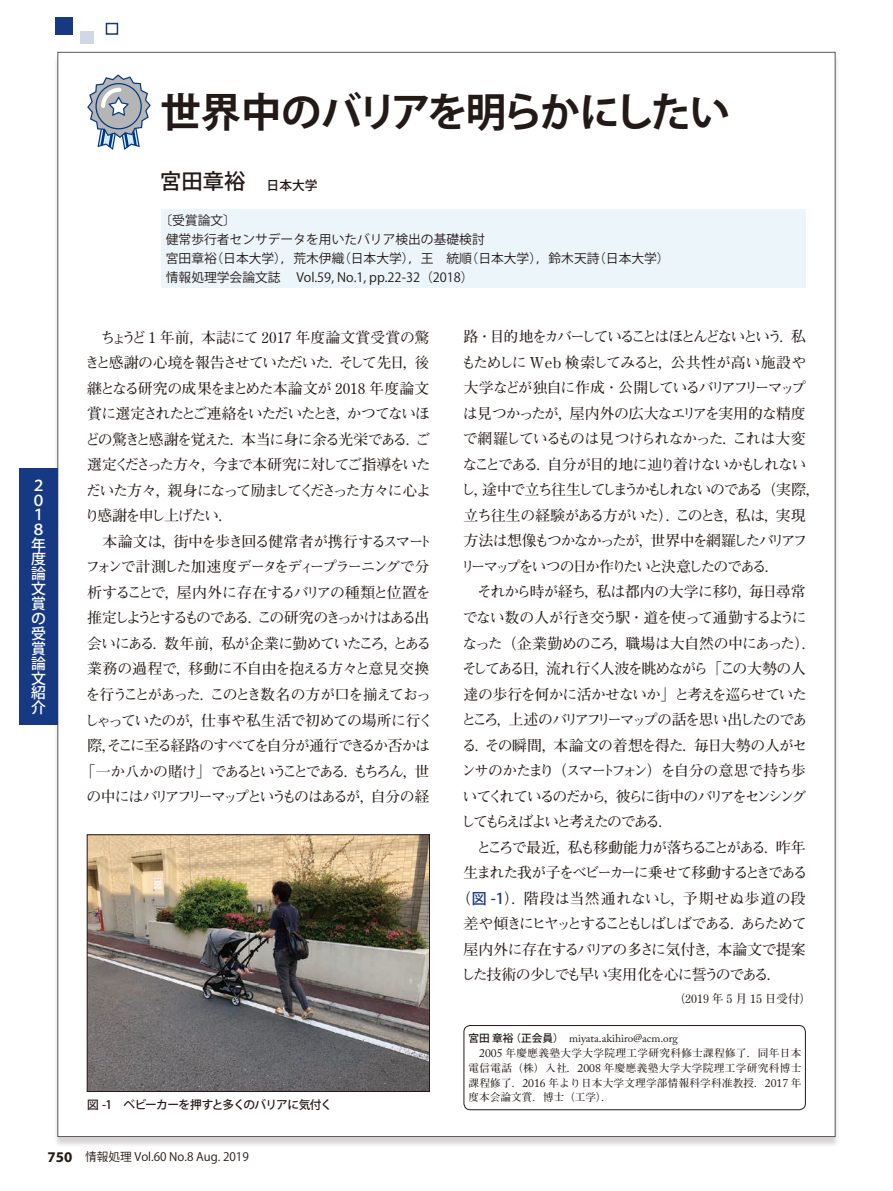
<style>
.page{position:relative;width:893px;height:1191px;background:#fff}
.page>*{position:absolute;margin:0;border:0;box-sizing:border-box;transform-origin:0 0}
.t1{font:700 40.35px "Koz Go Pro";letter-spacing:-.06em;color:#231916}
.t2{font:500 21.3px "Koz Go Pro";color:#231916}
.t3{font:700 14.85px "Futo Min A101 Pro";letter-spacing:-.1em;color:#231916}
.t4{font:700 14.85px "Futo Min A101 Pro";letter-spacing:-.125em;color:#231916}
.t5{font:700 14.85px "Futo Min A101 Pro";letter-spacing:-.15em;color:#231916}
.t6{font:700 14.85px "Futo Min A101 Pro";letter-spacing:-.135em;color:#231916}
.t7{font:700 14.85px "Futo Min A101 Pro";letter-spacing:-.075em;color:#231916}
.t8{font:700 14.85px "Futo Min A101 Pro";letter-spacing:-.045em;color:#231916}
.t9{font:700 14.85px "Futo Min A101 Pro";letter-spacing:-.16em;color:#231916}
.t10{font:700 14.85px "Futo Min A101 Pro";letter-spacing:-.17em;color:#231916}
.t11{font:700 14.85px "Futo Min A101 Pro";letter-spacing:-.165em;color:#231916}
.t12{font:700 14.85px "Futo Min A101 Pro";letter-spacing:-.155em;color:#231916}
.t13{font:700 14.85px "Futo Min A101 Pro";letter-spacing:.01em;color:#231916}
.t14{font:700 14.85px "Futo Min A101 Pro";letter-spacing:-.05em;color:#231916}
.t15{font:700 14.85px "Futo Min A101 Pro";letter-spacing:-.06em;color:#231916}
.t16{font:700 14.85px "Futo Min A101 Pro";letter-spacing:-.04em;color:#231916}
.t17{font:700 14.85px "Futo Min A101 Pro";letter-spacing:-.12em;color:#231916}
.t18{font:700 14.85px "Futo Min A101 Pro";letter-spacing:-.07em;color:#231916}
.t19{font:700 14.85px "Futo Min A101 Pro";letter-spacing:-.08em;color:#231916}
.t20{font:700 14.85px "Futo Min A101 Pro";letter-spacing:-.035em;color:#231916}
.t21{font:700 14.85px "Futo Min A101 Pro";letter-spacing:-.03em;color:#231916}
.t22{font:700 14.85px "Futo Min A101 Pro";letter-spacing:-.065em;color:#231916}
.t23{font:700 14.85px "Futo Min A101 Pro";letter-spacing:-.025em;color:#231916}
.t24{font:700 14.85px "Futo Min A101 Pro";letter-spacing:.025em;color:#231916}
.t25{font:700 14.85px "Futo Min A101 Pro";letter-spacing:-.02em;color:#231916}
.t26{font:500 14.85px/14.9px "Koz Go Pro";color:#fff}
.t27{font:12.75px/19.2px "Koz Go Pro";color:#231916}
.t28{font:11.7px "Koz Go Pro";color:#231916}
.t29{font:500 11.7px "Koz Go Std";letter-spacing:-.05em;color:#231916}
.t30{font:700 11.7px "Futo Min A101 Pro";color:#231916}
.t31{font:11.1px "Adobe Caslon Pro";color:#231916}
.t32{font:700 10.65px/14.9px "Futo Min A101 Pro";letter-spacing:.02em;color:#231916;text-align:justify}
.s1{font-size:12.75px}
.s2{font-family:"M Ma Century";font-weight:400;font-size:15.15px}
.s3{font-family:"M Ma Century";font-weight:400}
.s4{font-family:"Koz Go Pro";font-weight:500;color:#173883}
.s5{font-family:"M Ma Century";font-weight:400;font-size:12px}
.s6{font-family:"Koz Go Pro";font-weight:500;font-size:10.65px}
.s7{font-family:"Adobe Caslon Pro";font-weight:400;font-size:11.7px}
.s8{font-family:"Myriad Pro";font-weight:700;font-size:14.85px}
</style>
<div class="page">
<div style="left:53px;top:53px;width:787px;height:1094px;background:#231916;opacity:.19"></div>
<div style="left:58px;top:52px;width:777px;height:1084px;background:#fff"></div>
<div style="left:20px;top:468px;width:38px;height:257px;background:#173883"></div>
<div style="left:56px;top:17px;width:17px;height:17px;background:#173883"></div>
<div style="left:80px;top:31px;width:13px;height:13px;background:#d1d7e6"></div>
<div style="left:106px;top:23px;width:12px;height:12px;border:2px solid #173883"></div>
<div style="left:162px;top:209px;width:644px;height:79px;background:#ecf5fa"></div>
<svg style="left:87px;top:74px;width:64px;height:76px"></svg>
<div style="left:463px;top:1025px;width:343px;height:85px;border:1px solid #231916;border-radius:6px"></div>
<img style="left:89px;top:836px;width:339px;height:253px">
<div style="left:87px;top:834px;width:343px;height:257px;border:1px solid #231916"></div>
<p class="t26" style="left:31px;top:478px;width:16px">２<br>０<br>１<br>８年度論文賞の受賞論文紹介</p>
<h1 class="t1" style="left:161px;top:86px;width:571px">世界中のバリアを明らかにしたい</h1>
<h2 class="t2" style="left:160px;top:167px;width:159px">宮田章裕　<span class="s1">日本大学</span></h2>
<p class="t27" style="left:166px;top:211px;width:505px;text-indent:-6px">〔受賞論文〕　<br>健常歩行者センサデータを用いたバリア検出の基礎検討<br>宮田章裕（日本大学），荒木伊織（日本大学），王　統順（日本大学），鈴木天詩（日本大学）情報処理学会論文誌 　Vol.59, No.1, pp.22-32（2018）</p>
<p class="t13" style="left:87px;top:325px;width:344px">　ちょうど<span class="s2">1</span> 年前，本誌にて <span class="s2">2017</span> 年度論文賞受賞の驚</p>
<p class="t3" style="left:85px;top:351px;width:346px">きと感謝の心境を報告させていただいた．そして先日，後</p>
<p class="t14" style="left:87px;top:376px;width:344px">継となる研究の成果をまとめた本論文が <span class="s2">2018</span> 年度論文</p>
<p class="t3" style="left:87px;top:402px;width:344px">賞に選定されたとご連絡をいただいたとき，かつてないほ</p>
<p class="t3" style="left:85px;top:427px;width:346px">どの驚きと感謝を覚えた．本当に身に余る光栄である．ご</p>
<p class="t3" style="left:87px;top:453px;width:345px">選定くださった方々，今まで本研究に対してご指導をいた</p>
<p class="t3" style="left:86px;top:478px;width:346px">だいた方々，親身になって励ましてくださった方々に心よ</p>
<p class="t3" style="left:85px;top:504px;width:150px">り感謝を申し上げたい．</p>
<p class="t18" style="left:87px;top:530px;width:347px">　本論文は，街中を歩き回る健常者が携行するスマート</p>
<p class="t4" style="left:85px;top:555px;width:346px">フォンで計測した加速度データをディープラーニングで分</p>
<p class="t19" style="left:87px;top:581px;width:345px">析することで，屋内外に存在するバリアの種類と位置を</p>
<p class="t5" style="left:87px;top:606px;width:344px">推定しようとするものである．この研究のきっかけはある出</p>
<p class="t7" style="left:87px;top:632px;width:346px">会いにある．数年前，私が企業に勤めていたころ，とある</p>
<p class="t25" style="left:87px;top:657px;width:344px">業務の過程で，移動に不自由を抱える方々と意見交換</p>
<p class="t3" style="left:86px;top:683px;width:347px">を行うことがあった．このとき数名の方が口を揃えておっ</p>
<p class="t20" style="left:84px;top:708px;width:350px">しゃっていたのが，仕事や私生活で初めての場所に行く</p>
<p class="t15" style="left:87px;top:734px;width:344px">際，そこに至る経路のすべてを自分が通行できるか否かは</p>
<p class="t10" style="left:81px;top:759px;width:350px">「一か八かの賭け」であるということである．もちろん，世</p>
<p class="t11" style="left:87px;top:785px;width:344px">の中にはバリアフリーマップというものはあるが，自分の経</p>
<p class="t29" style="left:87px;top:1097px;width:247px">図 -1　ベビーカーを押すと多くのバリアに気付く</p>
<p class="t12" style="left:463px;top:325px;width:344px">路・目的地をカバーしていることはほとんどないという．私</p>
<p class="t21" style="left:461px;top:351px;width:347px">もためしに <span class="s3">Web</span> 検索してみると，公共性が高い施設や</p>
<p class="t4" style="left:463px;top:376px;width:344px">大学などが独自に作成・公開しているバリアフリーマップ</p>
<p class="t22" style="left:463px;top:402px;width:344px">は見つかったが，屋内外の広大なエリアを実用的な精度</p>
<p class="t7" style="left:463px;top:427px;width:344px">で網羅しているものは見つけられなかった．これは大変</p>
<p class="t3" style="left:462px;top:453px;width:345px">なことである．自分が目的地に辿り着けないかもしれない</p>
<p class="t4" style="left:461px;top:478px;width:361px">し，途中で立ち往生してしまうかもしれないのである（実際，</p>
<p class="t3" style="left:463px;top:504px;width:344px">立ち往生の経験がある方がいた）．このとき，私は，実現</p>
<p class="t3" style="left:463px;top:529px;width:346px">方法は想像もつかなかったが，世界中を網羅したバリアフ</p>
<p class="t5" style="left:460px;top:555px;width:321px">リーマップをいつの日か作りたいと決意したのである．</p>
<p class="t8" style="left:463px;top:580px;width:344px">　それから時が経ち，私は都内の大学に移り，毎日尋常</p>
<p class="t3" style="left:463px;top:606px;width:345px">でない数の人が行き交う駅・道を使って通勤するように</p>
<p class="t16" style="left:462px;top:631px;width:356px">なった（企業勤めのころ，職場は大自然の中にあった）．</p>
<p class="t4" style="left:462px;top:657px;width:345px">そしてある日，流れ行く人波を眺めながら「この大勢の人</p>
<p class="t3" style="left:463px;top:682px;width:345px">達の歩行を何かに活かせないか」と考えを巡らせていた</p>
<p class="t6" style="left:461px;top:708px;width:347px">ところ，上述のバリアフリーマップの話を思い出したのであ</p>
<p class="t23" style="left:462px;top:733px;width:347px">る．その瞬間，本論文の着想を得た．毎日大勢の人がセ</p>
<p class="t3" style="left:461px;top:759px;width:346px">ンサのかたまり（スマートフォン）を自分の意思で持ち歩</p>
<p class="t5" style="left:463px;top:784px;width:346px">いてくれているのだから，彼らに街中のバリアをセンシング</p>
<p class="t9" style="left:461px;top:810px;width:214px">してもらえばよいと考えたのである．</p>
<p class="t6" style="left:463px;top:835px;width:344px">　ところで最近，私も移動能力が落ちることがある．昨年</p>
<p class="t17" style="left:463px;top:861px;width:346px">生まれた我が子をベビーカーに乗せて移動するときである</p>
<p class="t24" style="left:456px;top:886px;width:351px">（<span class="s4">図 -1</span>）．階段は当然通れないし，予期せぬ歩道の段</p>
<p class="t9" style="left:463px;top:912px;width:345px">差や傾きにヒヤッとすることもしばしばである．あらためて</p>
<p class="t8" style="left:463px;top:937px;width:344px">屋内外に存在するバリアの多さに気付き，本論文で提案</p>
<p class="t3" style="left:461px;top:963px;width:323px">した技術の少しでも早い実用化を心に誓うのである．</p>
<p class="t30" style="left:673px;top:989px;width:140px">（<span class="s5">2019</span> 年 <span class="s5">5</span> 月 <span class="s5">15</span> 日受付）</p>
<p class="t31" style="left:469px;top:1031px;width:211px"><span class="s6">宮田 章裕 （正会員）</span> miyata.akihiro@acm.org</p>
<p class="t32" style="left:469px;top:1044px;width:334px;text-indent:11px"><span class="s7">2005</span> 年慶應義塾大学大学院理工学研究科修士課程修了．同年日本電信電話（株）入社．<span class="s7">2008</span> 年慶應義塾大学大学院理工学研究科博士課程修了．<span class="s7">2016</span> 年より日本大学文理学部情報科学科准教授．<span class="s7">2017</span> 年度本会論文賞．博士（工学）．</p>
<p class="t28" style="left:48px;top:1149px;width:203px"><span class="s8">750</span> 情報処理 Vol.60 No.8 Aug. 2019</p>
</div>
